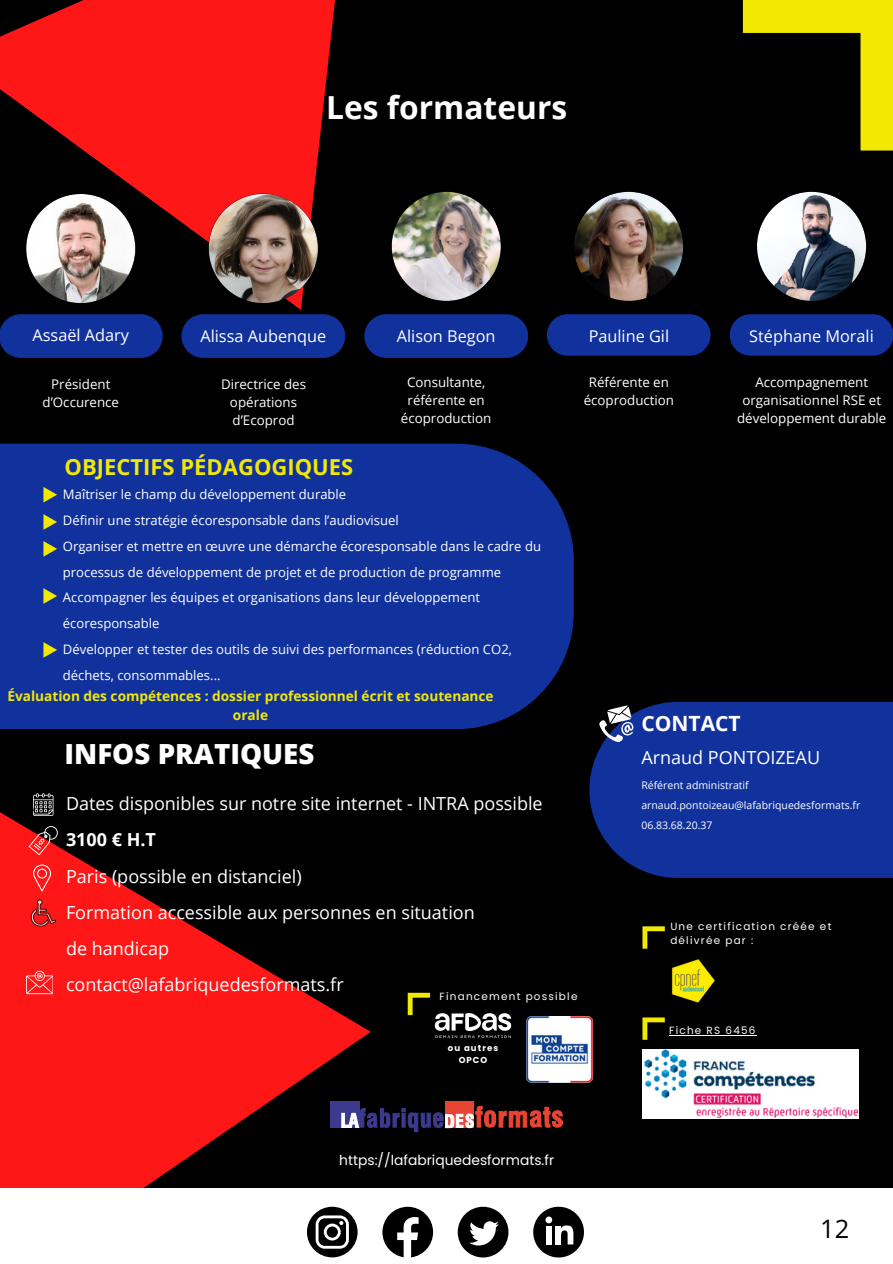
<style>
.page{position:relative;width:893px;height:1264px;background:#fff}
.page>*{position:absolute;margin:0;border:0;box-sizing:border-box;transform-origin:0 0}
.t1{font:700 31.65px "Open Sans";color:#fff}
.t2{font:800 27.75px "Open Sans";color:#fff}
.t3{font:25.5px "Open Sans";color:#000}
.t4{font:700 22.05px "Open Sans";color:#f2e802}
.t5{font:700 21px "Open Sans";color:#fff}
.t6{font:18px "Open Sans";color:#fff}
.t7{font:700 18px "Open Sans";color:#fff}
.t8{font:16.2px "Open Sans";color:#fff}
.t9{font:13.8px "Poppins";color:#fff}
.t10{font:700 13.65px/18.8px "Open Sans";color:#f2e802;text-align:center}
.t11{font:13.35px/18.3px "Open Sans";color:#fff;text-align:center}
.t12{font:13.05px "Open Sans";color:#fff}
.t13{font:10.5px "Open Sans";color:#fff}
.t14{font:10.35px/14px "Poppins";letter-spacing:.12em;color:#fff}
.t15{font:700 8.7px "Poppins";letter-spacing:.12em;color:#fff}
</style>
<div class="page">
<div style="left:0;top:0;width:892px;height:1263px;background:#000"></div>
<svg style="left:0;top:795px;width:371px;height:393px;fill:#ff1616"></svg>
<div style="left:0;top:1188px;width:892px;height:75px;background:#fff"></div>
<svg style="left:382px;top:1206px;width:51px;height:51px"></svg>
<svg style="left:457px;top:1206px;width:51px;height:51px"></svg>
<svg style="left:307px;top:1206px;width:50px;height:51px"></svg>
<svg style="left:533px;top:1206px;width:51px;height:51px"></svg>
<div style="left:330px;top:1100px;width:29px;height:27px;background:#3b3a8e"></div>
<div style="left:445px;top:1100px;width:29px;height:27px;background:#e74433"></div>
<svg style="left:341px;top:1104px;width:222px;height:28px"></svg>
<svg style="left:742px;top:0;width:150px;height:150px"></svg>
<svg style="left:0;top:0;width:501px;height:310px"></svg>
<svg style="left:0;top:314px;width:163px;height:44px"></svg>
<svg style="left:181px;top:314px;width:164px;height:44px"></svg>
<img style="left:26px;top:194px;width:110px;height:109px;border-radius:50%">
<img style="left:208px;top:194px;width:110px;height:109px;border-radius:50%">
<div style="left:0;top:443px;width:573px;height:286px;background:#11329c"></div>
<svg style="left:43px;top:487px;width:14px;height:15px"></svg>
<svg style="left:43px;top:514px;width:14px;height:16px"></svg>
<svg style="left:43px;top:642px;width:14px;height:15px"></svg>
<svg style="left:33px;top:793px;width:20px;height:22px"></svg>
<svg style="left:29px;top:826px;width:29px;height:29px"></svg>
<svg style="left:33px;top:864px;width:18px;height:27px"></svg>
<svg style="left:31px;top:899px;width:25px;height:27px"></svg>
<svg style="left:26px;top:970px;width:27px;height:24px"></svg>
<svg style="left:364px;top:314px;width:164px;height:44px"></svg>
<div style="left:546px;top:314px;width:164px;height:42px;background:#11329c;border-radius:21px"></div>
<img style="left:391px;top:191px;width:110px;height:110px;border-radius:50%">
<img style="left:573px;top:191px;width:110px;height:110px;border-radius:50%">
<div style="left:729px;top:314px;width:163px;height:42px;background:#11329c;border-radius:21px"></div>
<img style="left:756px;top:191px;width:110px;height:110px;border-radius:50%">
<svg style="left:43px;top:541px;width:14px;height:15px"></svg>
<svg style="left:43px;top:588px;width:14px;height:16px"></svg>
<div style="left:589px;top:702px;width:303px;height:175px;background:#11329c"></div>
<svg style="left:597px;top:702px;width:39px;height:45px"></svg>
<svg style="left:642px;top:926px;width:22px;height:22px"></svg>
<img style="left:671px;top:959px;width:44px;height:44px">
<img style="left:642px;top:1049px;width:216px;height:69px">
<img style="left:430px;top:996px;width:82px;height:42px">
<svg style="left:407px;top:992px;width:23px;height:23px"></svg>
<img style="left:526px;top:1016px;width:66px;height:66px">
<hr style="left:669px;top:1035px;width:87px;height:1px;background:#fff">
<svg style="left:642px;top:1017px;width:22px;height:22px"></svg>
<p class="t1" style="left:326px;top:85px;width:242px">Les formateurs</p>
<p class="t8" style="left:33px;top:324px;width:98px">Assaël Adary</p>
<p class="t8" style="left:200px;top:325px;width:127px">Alissa Aubenque</p>
<p class="t11" style="left:51px;top:374px;width:61px">Président</p>
<p class="t11" style="left:43px;top:393px;width:78px">d’Occurence</p>
<p class="t8" style="left:397px;top:325px;width:100px">Alison Begon</p>
<p class="t8" style="left:588px;top:325px;width:82px">Pauline Gil</p>
<p class="t11" style="left:407px;top:372px;width:80px">Consultante,</p>
<p class="t11" style="left:407px;top:390px;width:79px">référente en</p>
<p class="t11" style="left:401px;top:409px;width:92px">écoproduction</p>
<p class="t11" style="left:589px;top:372px;width:81px">Référente en</p>
<p class="t11" style="left:583px;top:390px;width:92px">écoproduction</p>
<p class="t11" style="left:221px;top:374px;width:87px">Directrice des</p>
<p class="t11" style="left:230px;top:393px;width:69px">opérations</p>
<p class="t11" style="left:232px;top:411px;width:63px">d’Ecoprod</p>
<p class="t4" style="left:65px;top:452px;width:290px">OBJECTIFS PÉDAGOGIQUES</p>
<p class="t12" style="left:63px;top:485px;width:285px">Maîtriser le champ du développement durable</p>
<p class="t12" style="left:63px;top:511px;width:337px">Définir une stratégie écoresponsable dans l’audiovisuel</p>
<p class="t12" style="left:63px;top:536px;width:479px">Organiser et mettre en œuvre une démarche écoresponsable dans le cadre du</p>
<p class="t12" style="left:63px;top:562px;width:439px">processus de développement de projet et de production de programme</p>
<p class="t12" style="left:63px;top:588px;width:418px">Accompagner les équipes et organisations dans leur développement</p>
<p class="t12" style="left:63px;top:614px;width:98px">écoresponsable</p>
<p class="t12" style="left:63px;top:640px;width:450px">Développer et tester des outils de suivi des performances (réduction CO2,</p>
<p class="t12" style="left:63px;top:666px;width:159px">déchets, consommables...</p>
<p class="t8" style="left:749px;top:325px;width:126px">Stéphane Morali</p>
<p class="t11" style="left:737px;top:372px;width:151px">Accompagnement organisationnel RSE et développement durable</p>
<p class="t10" style="left:7px;top:686px;width:488px">Évaluation des compétences : dossier professionnel écrit et soutenance orale</p>
<p class="t2" style="left:65px;top:733px;width:251px">INFOS PRATIQUES</p>
<p class="t6" style="left:66px;top:791px;width:478px">Dates disponibles sur notre site internet - INTRA possible</p>
<p class="t7" style="left:66px;top:827px;width:91px">3100 € H.T</p>
<p class="t6" style="left:66px;top:863px;width:237px">Paris (possible en distanciel)</p>
<p class="t6" style="left:66px;top:899px;width:410px">Formation accessible aux personnes en situation</p>
<p class="t6" style="left:66px;top:935px;width:104px">de handicap</p>
<p class="t6" style="left:66px;top:971px;width:279px">contact@lafabriquedesformats.fr</p>
<p class="t14" style="left:439px;top:989px;width:139px">Financement possible</p>
<p class="t15" style="left:448px;top:1042px;width:52px">ou autres</p>
<p class="t15" style="left:458px;top:1053px;width:30px">OPCO</p>
<p class="t9" style="left:339px;top:1149px;width:216px">https://lafabriquedesformats.fr</p>
<p class="t5" style="left:641px;top:709px;width:101px">CONTACT</p>
<p class="t6" style="left:641px;top:744px;width:180px">Arnaud PONTOIZEAU</p>
<p class="t13" style="left:641px;top:777px;width:109px">Référent administratif</p>
<p class="t13" style="left:641px;top:797px;width:220px">arnaud.pontoizeau@lafabriquedesformats.fr</p>
<p class="t13" style="left:641px;top:818px;width:73px">06.83.68.20.37</p>
<p class="t14" style="left:670px;top:919px;width:163px">Une certification créée et délivrée par :</p>
<p class="t14" style="left:669px;top:1023px;width:88px">Fiche RS 6456</p>
<p class="t3" style="left:820px;top:1210px;width:31px">12</p>
</div>
